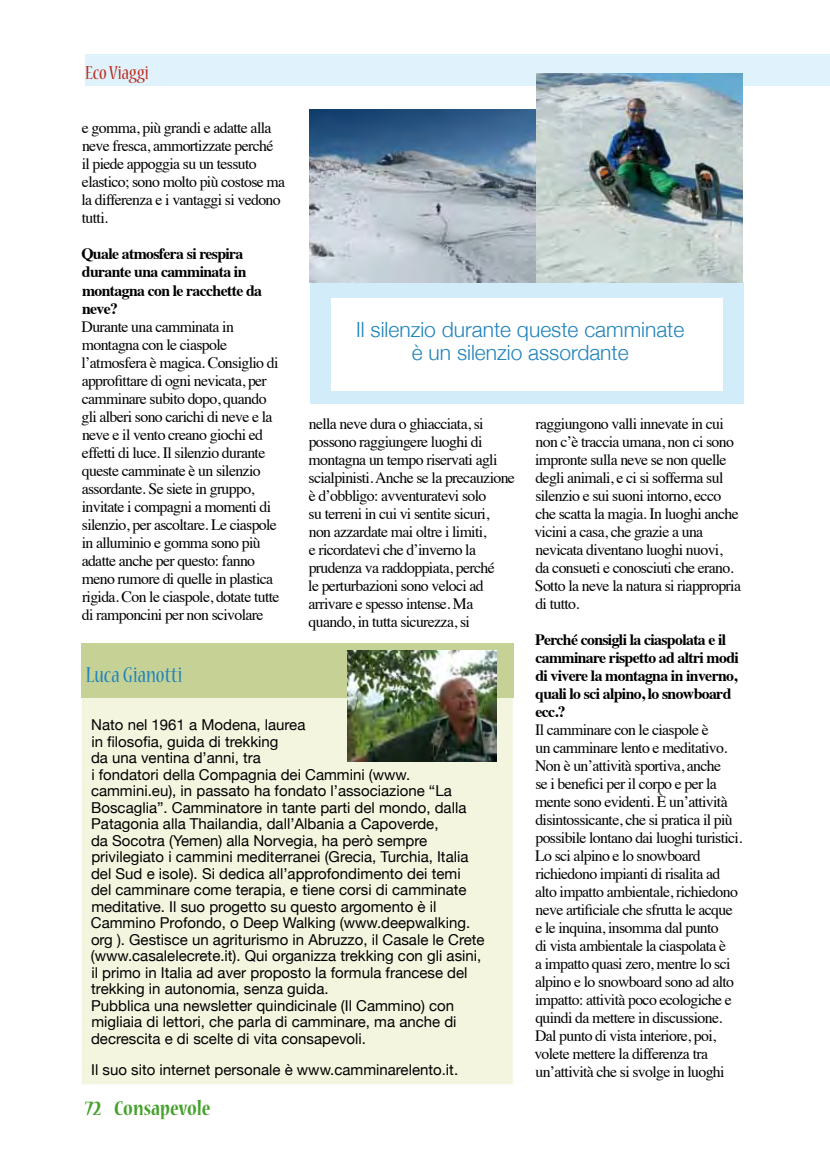
<style>
.page{position:relative;width:830px;height:1170px;background:#fff}
.page>*{position:absolute;margin:0;border:0;box-sizing:border-box;transform-origin:0 0}
.t1{font:condensed 24px "Nueva Std";color:#2083bc}
.t2{font:700 condensed 22.5px "Nueva Std";color:#44a12b}
.t3{font:300 21px/22.8px "Helvetica Neue";color:#2083bc;text-align:center}
.t4{font:condensed 21px "Nueva Std";color:#bc2a1c}
.t5{font:15.75px/18px "Times";letter-spacing:-.04em;color:#000}
.t6{font:700 15.75px/18px "Times";letter-spacing:-.04em;color:#000}
.t7{font:15px/16.5px "Helvetica Neue";color:#000}
</style>
<div class="page">
<div style="left:85px;top:54px;width:744px;height:31px;background:#e0f2fb"></div>
<div style="left:310px;top:282px;width:432px;height:122px;background:#d2ecf9"></div>
<div style="left:330px;top:298px;width:392px;height:92px;background:#fff"></div>
<img style="left:310px;top:110px;width:225px;height:172px">
<img style="left:536px;top:73px;width:206px;height:210px">
<div style="left:80px;top:694px;width:434px;height:391px;background:#f4f5df;border:2px solid #fff"></div>
<div style="left:81px;top:643px;width:432px;height:54px;background:#c6d295"></div>
<img style="left:347px;top:650px;width:149px;height:111px">
<h3 class="t4" style="left:85px;top:63px;width:65px">Eco Viaggi</h3>
<p class="t5" style="left:81px;top:118px;width:205px">e gomma, più grandi e adatte alla neve fresca, ammortizzate perché<br>il piede appoggia su un tessuto elastico; sono molto più costose ma la differenza e i vantaggi si vedono tutti.</p>
<p class="t6" style="left:81px;top:243px;width:182px">Quale atmosfera si respira durante una camminata in montagna con le racchette da neve?</p>
<p class="t5" style="left:81px;top:316px;width:199px">Durante una camminata in montagna con le ciaspole l’atmosfera è magica. Consiglio di approfittare di ogni nevicata, per camminare subito dopo, quando gli alberi sono carichi di neve e la neve e il vento creano giochi ed effetti di luce. Il silenzio durante queste camminate è un silenzio assordante. Se siete in gruppo, invitate i compagni a momenti di silenzio, per ascoltare. Le ciaspole in alluminio e gomma sono più adatte anche per questo: fanno meno rumore di quelle in plastica rigida. Con le ciaspole, dotate tutte di ramponcini per non scivolare</p>
<h3 class="t3" style="left:356px;top:317px;width:329px">Il silenzio durante queste camminate è un silenzio assordante</h3>
<p class="t5" style="left:308px;top:413px;width:208px">nella neve dura o ghiacciata, si possono raggiungere luoghi di montagna un tempo riservati agli scialpinisti. Anche se la precauzione è d’obbligo: avventuratevi solo<br>su terreni in cui vi sentite sicuri, non azzardate mai oltre i limiti,<br>e ricordatevi che d’inverno la prudenza va raddoppiata, perché<br>le perturbazioni sono veloci ad arrivare e spesso intense. Ma quando, in tutta sicurezza, si</p>
<p class="t5" style="left:534px;top:413px;width:208px">raggiungono valli innevate in cui non c’è traccia umana, non ci sono impronte sulla neve se non quelle degli animali, e ci si sofferma sul silenzio e sui suoni intorno, ecco che scatta la magia. In luoghi anche vicini a casa, che grazie a una nevicata diventano luoghi nuovi,<br>da consueti e conosciuti che erano.<br>Sotto la neve la natura si riappropria di tutto.</p>
<p class="t6" style="left:535px;top:629px;width:205px">Perché consigli la ciaspolata e il camminare rispetto ad altri modi di vivere la montagna in inverno, quali lo sci alpino, lo snowboard ecc.?</p>
<p class="t5" style="left:534px;top:719px;width:209px">Il camminare con le ciaspole è<br>un camminare lento e meditativo.<br>Non è un’attività sportiva, anche<br>se i benefici per il corpo e per la mente sono evidenti. È un’attività disintossicante, che si pratica il più possibile lontano dai luoghi turistici.<br>Lo sci alpino e lo snowboard richiedono impianti di risalita ad alto impatto ambientale, richiedono neve artificiale che sfrutta le acque e le inquina, insomma dal punto<br>di vista ambientale la ciaspolata è<br>a impatto quasi zero, mentre lo sci alpino e lo snowboard sono ad alto impatto: attività poco ecologiche e quindi da mettere in discussione.<br>Dal punto di vista interiore, poi, volete mettere la differenza tra un’attività che si svolge in luoghi</p>
<h1 class="t1" style="left:86px;top:663px;width:98px">Luca Gianotti</h1>
<p class="t7" style="left:91px;top:716px;width:395px">Nato nel 1961 a Modena, laurea<br>in filosofia, guida di trekking<br>da una ventina d’anni, tra<br>i fondatori della Compagnia dei Cammini (www. cammini.eu), in passato ha fondato l’associazione “La Boscaglia”. Camminatore in tante parti del mondo, dalla Patagonia alla Thailandia, dall’Albania a Capoverde,<br>da Socotra (Yemen) alla Norvegia, ha però sempre privilegiato i cammini mediterranei (Grecia, Turchia, Italia del Sud e isole). Si dedica all’approfondimento dei temi<br>del camminare come terapia, e tiene corsi di camminate meditative. Il suo progetto su questo argomento è il Cammino Profondo, o Deep Walking (www.deepwalking. org ). Gestisce un agriturismo in Abruzzo, il Casale le Crete (www.casalelecrete.it). Qui organizza trekking con gli asini, il primo in Italia ad aver proposto la formula francese del trekking in autonomia, senza guida.<br>Pubblica una newsletter quindicinale (Il Cammino) con migliaia di lettori, che parla di camminare, ma anche di decrescita e di scelte di vita consapevoli.</p>
<p class="t7" style="left:91px;top:1061px;width:368px">Il suo sito internet personale è www.camminarelento.it.</p>
<h2 class="t2" style="left:85px;top:1097px;width:127px">72 Consapevole</h2>
</div>
